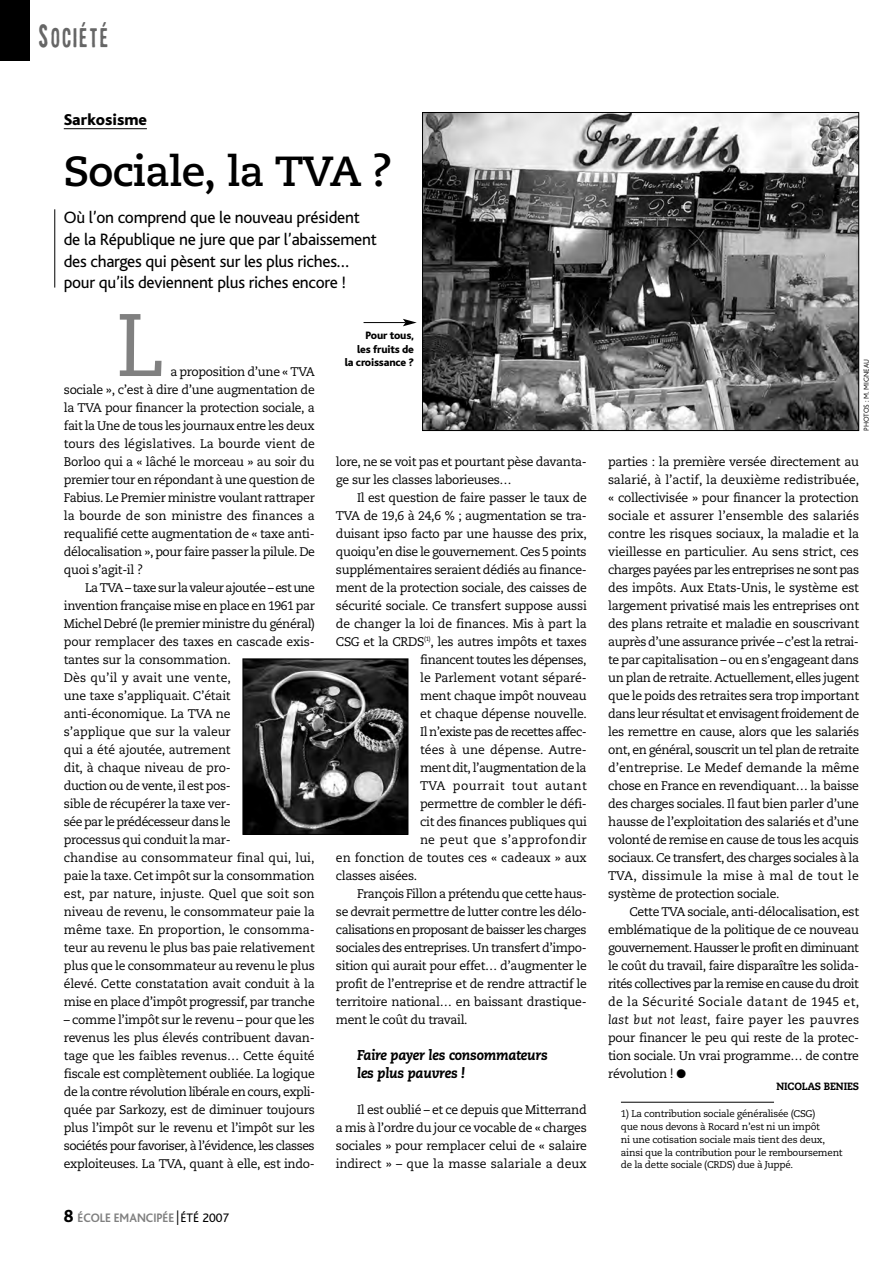
<style>
.page{position:relative;width:893px;height:1263px;background:#fff}
.page>*{position:absolute;margin:0;border:0;box-sizing:border-box;transform-origin:0 0}
.t1{font:88.5px "Caecilia";color:#808080}
.t2{font:700 42px "Caecilia";letter-spacing:-.02em;color:#000}
.t3{font:31.5px "Dirty Seven One";letter-spacing:.1em;color:#666;scale:.85 1}
.t4{font:17.25px/21.8px "Bliss";letter-spacing:-.015em;color:#000}
.t5{font:800 16.5px "Bliss";color:#000}
.t6{font:italic 800 14.25px/18px "Caecilia";letter-spacing:-.015em;color:#000;scale:.95 1}
.t7{font:700 12.9px "Bliss";color:#808080;scale:.95 1}
.t8{font:12.45px/18px "Caecilia";letter-spacing:-.025em;color:#000;text-align:justify}
.t9{font:12.45px "Caecilia";color:#000}
.t10{font:12.45px "Caecilia";letter-spacing:.035em;color:#000}
.t11{font:12.45px "Caecilia";letter-spacing:-.045em;color:#000}
.t12{font:12.45px "Caecilia";letter-spacing:-.005em;color:#000}
.t13{font:12.45px "Caecilia";letter-spacing:-.05em;color:#000}
.t14{font:800 11.25px/13.5px "Bliss";letter-spacing:-.015em;color:#000;text-align:right}
.t15{font:800 10.5px "Caecilia";letter-spacing:-.015em;color:#000;scale:.95 1}
.t16{font:9.75px/12.8px "Caecilia";letter-spacing:-.025em;color:#000}
.t17{font:300 7.5px "Bliss";color:#000}
.s1{font-size:37.5px}
.s2{font-weight:800;font-size:18.3px;color:#000}
.s3{font-weight:300;font-size:22.05px;color:#000}
.s4{font-weight:400;color:#000}
.s5{font-style:italic}
</style>
<div class="page">
<hr style="left:54px;top:209px;width:1px;height:79px;background:#000">
<div style="left:0;top:0;width:30px;height:61px;background:#000"></div>
<hr style="left:621px;top:1102px;width:153px;height:1px;background:#000">
<img style="left:424px;top:114px;width:433px;height:315px">
<div style="left:422px;top:112px;width:437px;height:319px;border:1px solid #000"></div>
<hr style="left:64px;top:128px;width:83px;height:1px;background:#000">
<img style="left:245px;top:661px;width:161px;height:172px">
<div style="left:243px;top:659px;width:165px;height:176px;border:1px solid #000"></div>
<hr style="left:364px;top:322px;width:41px;height:1px;background:#000">
<svg style="left:403px;top:319px;width:14px;height:7px"></svg>
<h3 class="t3" style="left:39px;top:18px;width:83px"><span class="s1">S</span>OCIÉTÉ</h3>
<h3 class="t5" style="left:64px;top:114px;width:85px">Sarkosisme</h3>
<h2 class="t2" style="left:64px;top:154px;width:330px">Sociale, la TVA ?</h2>
<h3 class="t4" style="left:64px;top:209px;width:315px">Où l’on comprend que le nouveau président de la République ne jure que par l’abaissement des charges qui pèsent sur les plus riches… pour qu’ils deviennent plus riches encore !</h3>
<h1 class="t1" style="left:116px;top:308px;width:50px">L</h1>
<p class="t8" style="left:64px;top:364px;width:253px;text-indent:106px">a proposition d’une « TVA sociale », c’est à dire d’une augmentation de la TVA pour financer la protection sociale, a fait la Une de tous les journaux entre les deux tours des législatives. La bourde vient de Borloo qui a « lâché le morceau » au soir du premier tour en répondant à une question de Fabius. Le Premier ministre voulant rattraper la bourde de son ministre des finances a requalifié cette augmentation de « taxe anti&shy;délocalisation », pour faire passer la pilule. De quoi s’agit-il ?</p>
<p class="t8" style="left:64px;top:580px;width:253px;text-align:left;text-indent:21px">La TVA – taxe sur la valeur ajoutée – est une invention française mise en place en 1961 par Michel Debré (le premier ministre du général) pour remplacer des taxes en cascade exis&shy;tantes sur la consommation.<br>Dès qu’il y avait une vente,<br>une taxe s’appliquait. C’était anti-économique. La TVA ne<br>s’applique que sur la valeur<br>qui a été ajoutée, autrement<br>dit, à chaque niveau de pro-<br>duction ou de vente, il est pos-<br>sible de récupérer la taxe ver-<br>sée par le prédécesseur dans le<br>processus qui conduit la mar-<br>chandise au consommateur final qui, lui, paie la taxe. Cet impôt sur la consommation est, par nature, injuste. Quel que soit son niveau de revenu, le consommateur paie la même taxe. En proportion, le consomma&shy;teur au revenu le plus bas paie relativement plus que le consommateur au revenu le plus élevé. Cette constatation avait conduit à la mise en place d’impôt progressif, par tranche</p>
<p class="t8" style="left:64px;top:1012px;width:253px">– comme l’impôt sur le revenu – pour que les revenus les plus élevés contribuent davan&shy;tage que les faibles revenus… Cette équité fiscale est complètement oubliée. La logique de la contre révolution libérale en cours, expli&shy;quée par Sarkozy, est de diminuer toujours plus l’impôt sur le revenu et l’impôt sur les sociétés pour favoriser, à l’évidence, les classes exploiteuses. La TVA, quant à elle, est indo-</p>
<p class="t7" style="left:64px;top:1213px;width:176px"><span class="s2">8</span> ÉCOLE EMANCIPÉE <span class="s3">I</span> <span class="s4">ÉTÉ 2007</span></p>
<p class="t14" style="left:345px;top:330px;width:71px">Pour tous,<br>les fruits de<br>la croissance ?</p>
<p class="t8" style="left:336px;top:454px;width:252px">lore, ne se voit pas et pourtant pèse davanta&shy;ge sur les classes laborieuses…</p>
<p class="t8" style="left:357px;top:490px;width:231px">Il est question de faire passer le taux de</p>
<p class="t8" style="left:336px;top:508px;width:252px">TVA de 19,6 à 24,6 % ; augmentation se tra-</p>
<p class="t8" style="left:336px;top:526px;width:252px">duisant ipso facto par une hausse des prix,</p>
<p class="t8" style="left:336px;top:544px;width:252px">quoiqu’en dise le gouvernement. Ces 5 points</p>
<p class="t8" style="left:336px;top:562px;width:252px">supplémentaires seraient dédiés au finance-</p>
<p class="t8" style="left:336px;top:580px;width:252px">ment de la protection sociale, des caisses de</p>
<p class="t8" style="left:336px;top:598px;width:252px">sécurité sociale. Ce transfert suppose aussi</p>
<p class="t8" style="left:336px;top:616px;width:252px">de changer la loi de finances. Mis à part la</p>
<p class="t8" style="left:336px;top:634px;width:252px">CSG et la CRDS<sup>(1)</sup>, les autres impôts et taxes</p>
<p class="t8" style="left:420px;top:652px;width:168px">financent toutes les dépenses,</p>
<p class="t9" style="left:420px;top:672px;width:168px">le Parlement votant séparé-</p>
<p class="t8" style="left:420px;top:688px;width:168px">ment chaque impôt nouveau</p>
<p class="t8" style="left:420px;top:706px;width:168px">et chaque dépense nouvelle.</p>
<p class="t13" style="left:420px;top:726px;width:168px">Il n’existe pas de recettes affec-</p>
<p class="t9" style="left:420px;top:744px;width:168px">tées à une dépense. Autre-</p>
<p class="t8" style="left:420px;top:760px;width:168px">ment dit, l’augmentation de la</p>
<p class="t10" style="left:420px;top:780px;width:168px">TVA pourrait tout autant</p>
<p class="t8" style="left:420px;top:796px;width:168px">permettre de combler le défi-</p>
<p class="t8" style="left:420px;top:814px;width:168px">cit des finances publiques qui</p>
<p class="t10" style="left:420px;top:834px;width:168px">ne peut que s’approfondir</p>
<p class="t12" style="left:336px;top:852px;width:252px">en fonction de toutes ces « cadeaux » aux</p>
<p class="t8" style="left:336px;top:868px;width:83px">classes aisées.</p>
<p class="t8" style="left:357px;top:886px;width:231px">François Fillon a prétendu que cette haus-</p>
<p class="t8" style="left:336px;top:904px;width:252px">se devrait permettre de lutter contre les délo-</p>
<p class="t11" style="left:336px;top:924px;width:252px">calisations en proposant de baisser les charges</p>
<p class="t8" style="left:336px;top:940px;width:252px">sociales des entreprises. Un transfert d’impo-</p>
<p class="t8" style="left:336px;top:958px;width:252px">sition qui aurait pour effet… d’augmenter le</p>
<p class="t8" style="left:336px;top:976px;width:252px">profit de l’entreprise et de rendre attractif le</p>
<p class="t8" style="left:336px;top:994px;width:252px">territoire national… en baissant drastique-</p>
<p class="t8" style="left:336px;top:1012px;width:133px">ment le coût du travail.</p>
<p class="t6" style="left:357px;top:1047px;width:202px">Faire payer les consommateurs les plus pauvres !</p>
<p class="t8" style="left:336px;top:1102px;width:253px;text-indent:21px">Il est oublié – et ce depuis que Mitterrand a mis à l’ordre du jour ce vocable de « charges sociales » pour remplacer celui de « salaire indirect » – que la masse salariale a deux</p>
<p class="t17" style="left:864px;top:431px;width:73px;rotate:-90deg">PHOTOS : M. MIGNEAU</p>
<p class="t8" style="left:608px;top:454px;width:253px">parties : la première versée directement au salarié, à l’actif, la deuxième redistribuée, « collectivisée » pour financer la protection sociale et assurer l’ensemble des salariés contre les risques sociaux, la maladie et la vieillesse en particulier. Au sens strict, ces charges payées par les entreprises ne sont pas des impôts. Aux Etats-Unis, le système est largement privatisé mais les entreprises ont des plans retraite et maladie en souscrivant auprès d’une assurance privée – c’est la retrai&shy;te par capitalisation – ou en s’engageant dans un plan de retraite. Actuellement, elles jugent que le poids des retraites sera trop important dans leur résultat et envisagent froidement de les remettre en cause, alors que les salariés ont, en général, souscrit un tel plan de retraite d’entreprise. Le Medef demande la même chose en France en revendiquant… la baisse des charges sociales. Il faut bien parler d’une hausse de l’exploitation des salariés et d’une volonté de remise en cause de tous les acquis sociaux. Ce transfert, des charges sociales à la TVA, dissimule la mise à mal de tout le système de protection sociale.</p>
<p class="t8" style="left:608px;top:904px;width:253px;text-indent:21px">Cette TVA sociale, anti-délocalisation, est emblématique de la politique de ce nouveau gouvernement. Hausser le profit en diminuant le coût du travail, faire disparaître les solida&shy;rités collectives par la remise en cause du droit de la Sécurité Sociale datant de 1945 et, <span class="s5">last but not least</span>, faire payer les pauvres pour financer le peu qui reste de la protec&shy;tion sociale. Un vrai programme… de contre révolution ! ●</p>
<p class="t15" style="left:776px;top:1082px;width:88px">NICOLAS BENIES</p>
<p class="t16" style="left:621px;top:1108px;width:223px">1) La contribution sociale généralisée (CSG)<br>que nous devons à Rocard n’est ni un impôt<br>ni une cotisation sociale mais tient des deux, ainsi que la contribution pour le remboursement de la dette sociale (CRDS) due à Juppé.</p>
</div>
